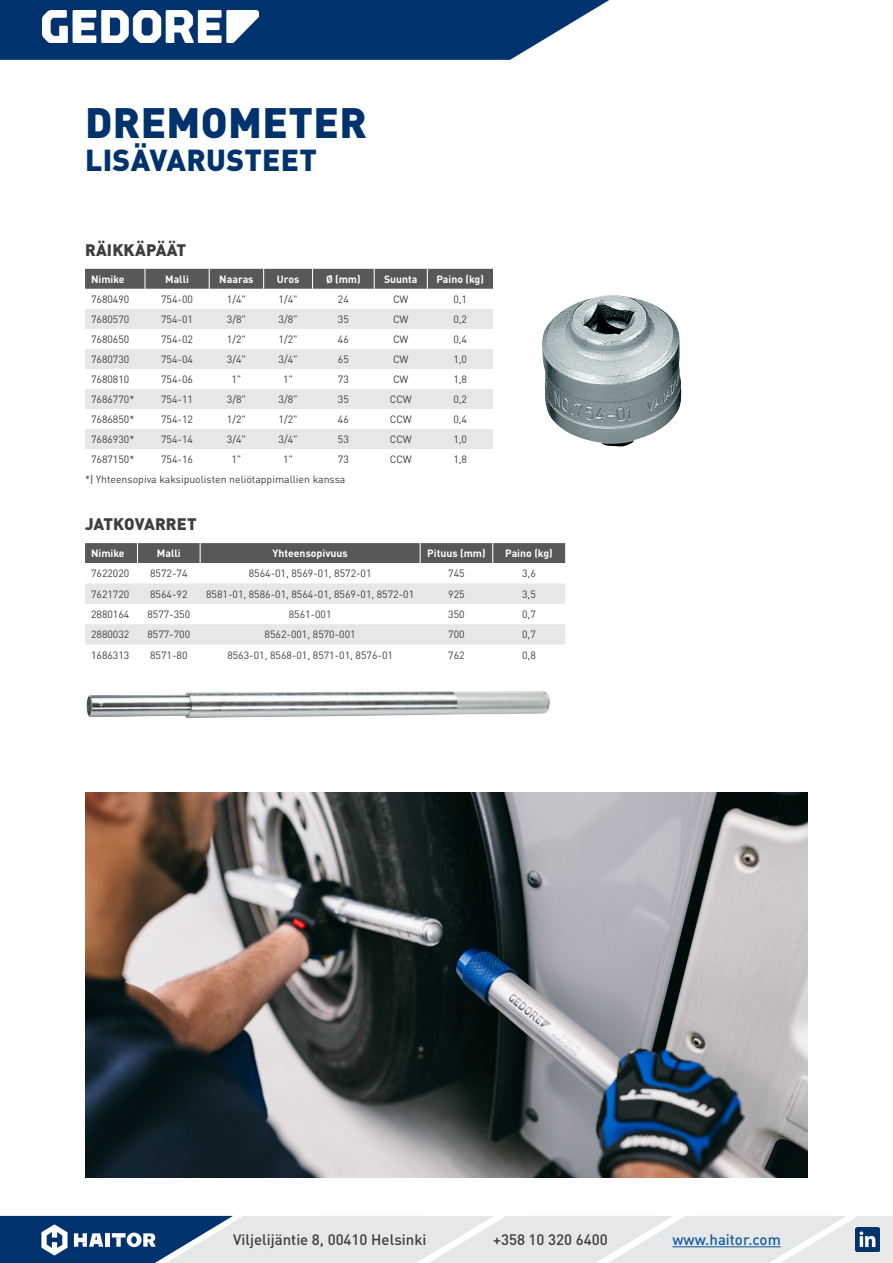
<style>
.page{position:relative;width:893px;height:1263px;background:#fff}
.page>*{position:absolute;margin:0;border:0;box-sizing:border-box;transform-origin:0 0}
.Big_headline_blue_1__line{font:900 42px "DINOT";letter-spacing:.01em;color:#00326d}
.Big_headline_blue_2__line{font:900 30px "DINOT";letter-spacing:.01em;color:#00326d}
.Headline{font:900 16.5px "DINOT";letter-spacing:.01em;color:#3e3e3f}
.t1{font:500 15px "DINOT";color:#3e3e3f}
.t2{font:500 15px "DINOT";color:#175d9e}
.Table_body{font:10.5px "DINOT";color:#3e3e3f}
.Table_body_first_column{font:10.5px "DINOT";color:#3e3e3f}
.Table_headline{font:700 10.5px "DINOT";color:#fff}
.Image_text{font:10.5px "DINOT";color:#3e3e3f}
.Table_headline_first_column{font:700 10.5px "DINOT";color:#fff}
</style>
<div class="page">
<svg style="left:85px;top:583px;width:480px;height:62px"></svg>
<div style="left:85px;top:543px;width:480px;height:20px;background:#57585a"></div>
<svg style="left:85px;top:309px;width:408px;height:140px;fill:#e6e7e9"></svg>
<svg style="left:85px;top:269px;width:408px;height:20px;background:#5c5d5f"></svg>
<svg style="left:0;top:0;width:609px;height:60px;background:#1b487c"></svg>
<img style="left:43px;top:11px;width:215px;height:32px">
<svg style="left:0;top:1216px;width:893px;height:47px;background:#b9c4d1"></svg>
<img style="left:542px;top:295px;width:140px;height:151px">
<img style="left:86px;top:691px;width:464px;height:27px">
<img style="left:85px;top:792px;width:723px;height:386px">
<p class="Big_headline_blue_1__line" style="left:85px;top:95px;width:283px">DREMOMETER</p>
<p class="Big_headline_blue_2__line" style="left:85px;top:140px;width:233px">LISÄVARUSTEET</p>
<p class="Headline" style="left:85px;top:239px;width:103px">RÄIKKÄPÄÄT</p>
<p class="Table_headline_first_column" style="left:91px;top:272px;width:35px">Nimike</p>
<p class="Table_headline" style="left:165px;top:272px;width:25px">Malli</p>
<p class="Table_headline" style="left:219px;top:272px;width:36px">Naaras</p>
<p class="Table_headline" style="left:277px;top:272px;width:24px">Uros</p>
<p class="Table_headline" style="left:326px;top:272px;width:36px">Ø (mm)</p>
<p class="Table_headline" style="left:384px;top:272px;width:35px">Suunta</p>
<p class="Table_headline" style="left:436px;top:272px;width:49px">Paino (kg)</p>
<p class="Table_body_first_column" style="left:91px;top:292px;width:40px">7680490</p>
<p class="Table_body" style="left:161px;top:292px;width:33px">754-00</p>
<p class="Table_body" style="left:227px;top:292px;width:21px">1/4"</p>
<p class="Table_body" style="left:279px;top:292px;width:21px">1/4"</p>
<p class="Table_body" style="left:338px;top:292px;width:12px">24</p>
<p class="Table_body" style="left:393px;top:292px;width:17px">CW</p>
<p class="Table_body" style="left:453px;top:292px;width:15px">0,1</p>
<p class="Table_body_first_column" style="left:91px;top:313px;width:40px">7680570</p>
<p class="Table_body" style="left:161px;top:313px;width:33px">754-01</p>
<p class="Table_body" style="left:227px;top:313px;width:21px">3/8"</p>
<p class="Table_body" style="left:279px;top:313px;width:21px">3/8"</p>
<p class="Table_body" style="left:338px;top:313px;width:12px">35</p>
<p class="Table_body" style="left:393px;top:313px;width:17px">CW</p>
<p class="Table_body" style="left:453px;top:313px;width:15px">0,2</p>
<p class="Table_body_first_column" style="left:91px;top:333px;width:40px">7680650</p>
<p class="Table_body" style="left:161px;top:333px;width:33px">754-02</p>
<p class="Table_body" style="left:227px;top:333px;width:21px">1/2"</p>
<p class="Table_body" style="left:279px;top:333px;width:21px">1/2"</p>
<p class="Table_body" style="left:338px;top:333px;width:12px">46</p>
<p class="Table_body" style="left:393px;top:333px;width:17px">CW</p>
<p class="Table_body" style="left:453px;top:333px;width:15px">0,4</p>
<p class="Table_body_first_column" style="left:91px;top:353px;width:40px">7680730</p>
<p class="Table_body" style="left:161px;top:353px;width:33px">754-04</p>
<p class="Table_body" style="left:227px;top:353px;width:21px">3/4"</p>
<p class="Table_body" style="left:279px;top:353px;width:21px">3/4"</p>
<p class="Table_body" style="left:338px;top:353px;width:12px">65</p>
<p class="Table_body" style="left:393px;top:353px;width:17px">CW</p>
<p class="Table_body" style="left:453px;top:353px;width:15px">1,0</p>
<p class="Table_body_first_column" style="left:91px;top:373px;width:40px">7680810</p>
<p class="Table_body" style="left:161px;top:373px;width:33px">754-06</p>
<p class="Table_body" style="left:231px;top:373px;width:11px">1"</p>
<p class="Table_body" style="left:283px;top:373px;width:11px">1"</p>
<p class="Table_body" style="left:338px;top:373px;width:12px">73</p>
<p class="Table_body" style="left:393px;top:373px;width:17px">CW</p>
<p class="Table_body" style="left:453px;top:373px;width:15px">1,8</p>
<p class="Table_body_first_column" style="left:91px;top:393px;width:45px">7686770*</p>
<p class="Table_body" style="left:161px;top:393px;width:33px">754-11</p>
<p class="Table_body" style="left:227px;top:393px;width:21px">3/8"</p>
<p class="Table_body" style="left:279px;top:393px;width:21px">3/8"</p>
<p class="Table_body" style="left:338px;top:393px;width:12px">35</p>
<p class="Table_body" style="left:390px;top:393px;width:24px">CCW</p>
<p class="Table_body" style="left:453px;top:393px;width:15px">0,2</p>
<p class="Table_body_first_column" style="left:91px;top:413px;width:45px">7686850*</p>
<p class="Table_body" style="left:161px;top:413px;width:33px">754-12</p>
<p class="Table_body" style="left:227px;top:413px;width:21px">1/2"</p>
<p class="Table_body" style="left:279px;top:413px;width:21px">1/2"</p>
<p class="Table_body" style="left:338px;top:413px;width:12px">46</p>
<p class="Table_body" style="left:390px;top:413px;width:24px">CCW</p>
<p class="Table_body" style="left:453px;top:413px;width:15px">0,4</p>
<p class="Table_body_first_column" style="left:91px;top:433px;width:45px">7686930*</p>
<p class="Table_body" style="left:161px;top:433px;width:33px">754-14</p>
<p class="Table_body" style="left:227px;top:433px;width:21px">3/4"</p>
<p class="Table_body" style="left:279px;top:433px;width:21px">3/4"</p>
<p class="Table_body" style="left:338px;top:433px;width:12px">53</p>
<p class="Table_body" style="left:390px;top:433px;width:24px">CCW</p>
<p class="Table_body" style="left:453px;top:433px;width:15px">1,0</p>
<p class="Table_body_first_column" style="left:91px;top:453px;width:45px">7687150*</p>
<p class="Table_body" style="left:161px;top:453px;width:33px">754-16</p>
<p class="Table_body" style="left:231px;top:453px;width:11px">1"</p>
<p class="Table_body" style="left:283px;top:453px;width:11px">1"</p>
<p class="Table_body" style="left:338px;top:453px;width:12px">73</p>
<p class="Table_body" style="left:390px;top:453px;width:24px">CCW</p>
<p class="Table_body" style="left:453px;top:453px;width:15px">1,8</p>
<p class="Image_text" style="left:85px;top:473px;width:262px">*) Yhteensopiva kaksipuolisten neliötappimallien kanssa</p>
<p class="Headline" style="left:85px;top:513px;width:113px">JATKOVARRET</p>
<p class="Table_headline_first_column" style="left:91px;top:546px;width:35px">Nimike</p>
<p class="Table_headline" style="left:157px;top:546px;width:25px">Malli</p>
<p class="Table_headline" style="left:272px;top:546px;width:77px">Yhteensopivuus</p>
<p class="Table_headline" style="left:427px;top:546px;width:60px">Pituus (mm)</p>
<p class="Table_headline" style="left:505px;top:546px;width:49px">Paino (kg)</p>
<p class="Table_body_first_column" style="left:91px;top:567px;width:40px">7622020</p>
<p class="Table_body" style="left:150px;top:567px;width:39px">8572-74</p>
<p class="Table_body" style="left:249px;top:567px;width:124px">8564-01, 8569-01, 8572-01</p>
<p class="Table_body" style="left:448px;top:567px;width:18px">745</p>
<p class="Table_body" style="left:522px;top:567px;width:15px">3,6</p>
<p class="Table_body_first_column" style="left:91px;top:587px;width:40px">7621720</p>
<p class="Table_body" style="left:150px;top:587px;width:39px">8564-92</p>
<p class="Table_body" style="left:206px;top:587px;width:210px">8581-01, 8586-01, 8564-01, 8569-01, 8572-01</p>
<p class="Table_body" style="left:448px;top:587px;width:18px">925</p>
<p class="Table_body" style="left:522px;top:587px;width:15px">3,5</p>
<p class="Table_body_first_column" style="left:91px;top:607px;width:40px">2880164</p>
<p class="Table_body" style="left:147px;top:607px;width:44px">8577-350</p>
<p class="Table_body" style="left:289px;top:607px;width:44px">8561-001</p>
<p class="Table_body" style="left:448px;top:607px;width:18px">350</p>
<p class="Table_body" style="left:522px;top:607px;width:15px">0,7</p>
<p class="Table_body_first_column" style="left:91px;top:628px;width:40px">2880032</p>
<p class="Table_body" style="left:147px;top:628px;width:44px">8577-700</p>
<p class="Table_body" style="left:265px;top:628px;width:93px">8562-001, 8570-001</p>
<p class="Table_body" style="left:448px;top:628px;width:18px">700</p>
<p class="Table_body" style="left:522px;top:628px;width:15px">0,7</p>
<p class="Table_body_first_column" style="left:91px;top:648px;width:40px">1686313</p>
<p class="Table_body" style="left:150px;top:648px;width:39px">8571-80</p>
<p class="Table_body" style="left:227px;top:648px;width:167px">8563-01, 8568-01, 8571-01, 8576-01</p>
<p class="Table_body" style="left:448px;top:648px;width:18px">762</p>
<p class="Table_body" style="left:522px;top:648px;width:15px">0,8</p>
<h3 class="t1" style="left:233px;top:1230px;width:195px">Viljelijäntie 8, 00410 Helsinki</h3>
<h3 class="t1" style="left:493px;top:1230px;width:116px">+358 10 320 6400</h3>
<h3 class="t2" style="left:672px;top:1230px;width:110px">www.haitor.com</h3>
</div>
